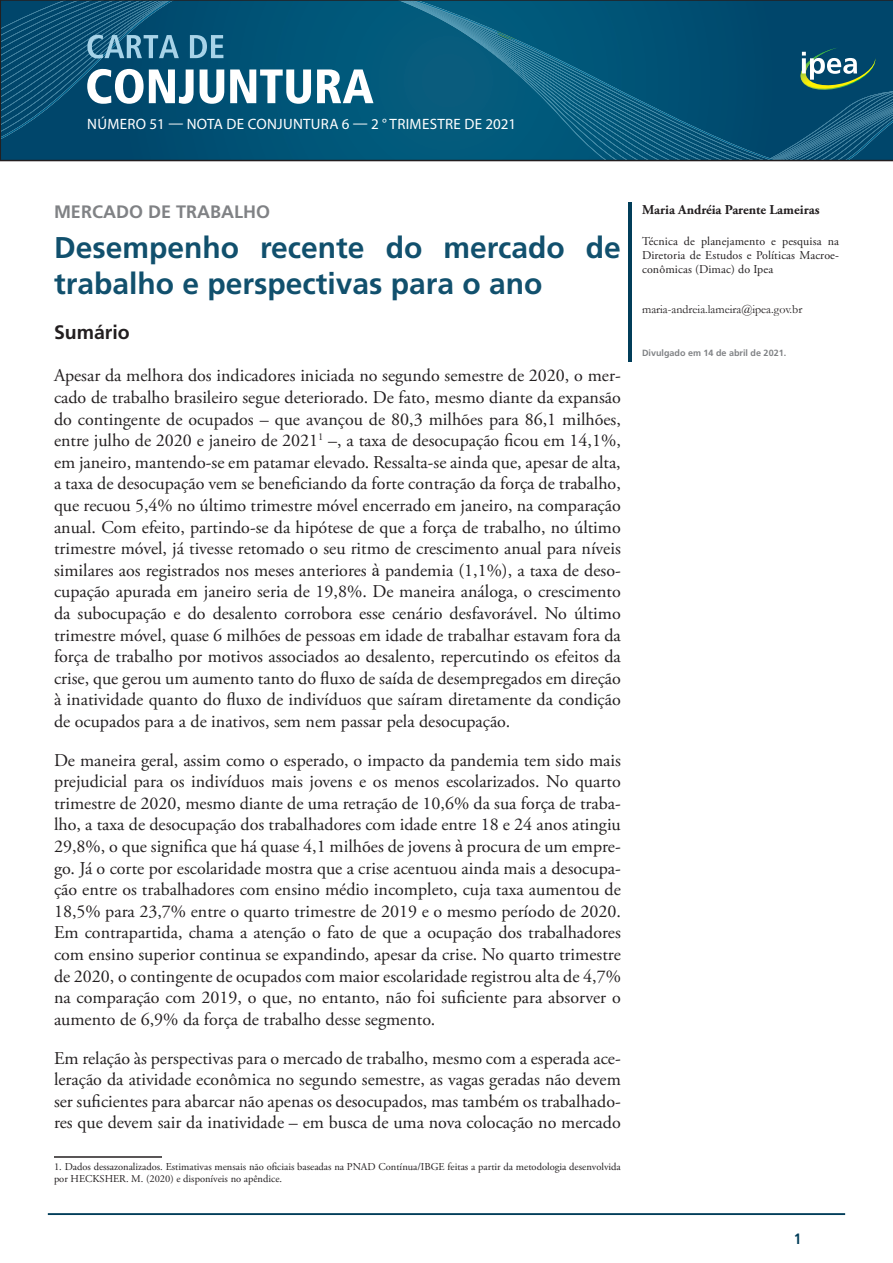
<style>
.page{position:relative;width:893px;height:1263px;background:#fff}
.page>*{position:absolute;margin:0;border:0;box-sizing:border-box;transform-origin:0 0}
.titulo-principal{font:700 30px/36px "Frutiger LT Pro";color:#11506d}
.Título_1{font:700 19.5px "Frutiger LT Pro";color:#231f20}
.corpo_de_texto{font:18px/21.6px "Adobe Garamond Pro";color:#231f20;text-align:justify}
.titulo-sessao{font:700 18px "Frutiger LT Pro";color:#808285}
.t1{font:15px "Myriad Pro";letter-spacing:.02em;color:#fff}
.t2{font:700 condensed 15px "Frutiger LT Pro";color:#013d59}
.nome_autor{font:700 13.5px "Adobe Garamond Pro";color:#231f20}
.cargo_autor{font:12px/14.4px "Adobe Garamond Pro";letter-spacing:.01em;color:#231f20;text-align:justify}
.email_autor{font:12px "Garamond";color:#231f20}
.t3{font:10.5px/12.6px "Adobe Garamond Pro";color:#231f20}
.email_autor-2{font:700 9px "Frutiger LT Pro";color:#808285}
.s1{font-family:"Times New Roman"}
</style>
<div class="page">
<hr style="left:48px;top:1213px;width:797px;height:2px;background:#013d59">
<svg style="left:0;top:0;width:893px;height:161px;background:#125c7c"></svg>
<hr style="left:628px;top:203px;width:3px;height:159px;background:#013d59">
<hr style="left:54px;top:1156px;width:108px;height:2px;background:#231f20">
<p class="t1" style="left:87px;top:114px;width:430px">NÚMERO 51 — NOTA DE CONJUNTURA 6 — 2 ° TRIMESTRE DE 2021</p>
<p class="titulo-sessao" style="left:54px;top:201px;width:217px">MERCADO DE TRABALHO</p>
<p class="titulo-principal" style="left:54px;top:230px;width:568px">Desempenho recente do mercado de trabalho e perspectivas para o ano</p>
<p class="Título_1" style="left:54px;top:320px;width:77px">Sumário</p>
<p class="corpo_de_texto" style="left:54px;top:365px;width:568px">Apesar da melhora dos indicadores iniciada no segundo semestre de 2020, o mer&shy;cado de trabalho brasileiro segue deteriorado. De fato, mesmo diante da expansão do contingente de ocupados – que avançou de 80,3 milhões para 86,1 milhões, entre julho de 2020 e janeiro de 2021<sup>1</sup> –, a taxa de desocupação ficou em 14,1%, em janeiro, mantendo-se em patamar elevado. Ressalta-se ainda que, apesar de alta, a taxa de desocupação vem se beneficiando da forte contração da força de trabalho, que recuou 5,4% no último trimestre móvel encerrado em janeiro, na comparação anual. Com efeito, partindo-se da hipótese de que a força de trabalho, no último trimestre móvel, já tivesse retomado o seu ritmo de crescimento anual para níveis similares aos registrados nos meses anteriores <span class="s1">à</span> pandemia (1,1%), a taxa de deso&shy;cupação apurada em janeiro seria de 19,8%. De maneira análoga, o crescimento da subocupação e do desalento corrobora esse cenário desfavorável. No último trimestre móvel, quase 6 milhões de pessoas em idade de trabalhar estavam fora da força de trabalho por motivos associados ao desalento, repercutindo os efeitos da crise, que gerou um aumento tanto do fluxo de saída de desempregados em direção à inatividade quanto do fluxo de indivíduos que saíram diretamente da condição de ocupados para a de inativos, sem nem passar pela desocupação.</p>
<p class="corpo_de_texto" style="left:54px;top:750px;width:568px">De maneira geral, assim como o esperado, o impacto da pandemia tem sido mais prejudicial para os indivíduos mais jovens e os menos escolarizados. No quarto trimestre de 2020, mesmo diante de uma retração de 10,6% da sua força de traba&shy;lho, a taxa de desocupação dos trabalhadores com idade entre 18 e 24 anos atingiu 29,8%, o que significa que há quase 4,1 milhões de jovens <span class="s1">à</span> procura de um empre&shy;go. Já o corte por escolaridade mostra que a crise acentuou ainda mais a desocupa&shy;ção entre os trabalhadores com ensino médio incompleto, cuja taxa aumentou de 18,5% para 23,7% entre o quarto trimestre de 2019 e o mesmo período de 2020.<br>Em contrapartida, chama a atenção o fato de que a ocupação dos trabalhadores com ensino superior continua se expandindo, apesar da crise. No quarto trimestre de 2020, o contingente de ocupados com maior escolaridade registrou alta de 4,7% na comparação com 2019, o que, no entanto, não foi suficiente para absorver o aumento de 6,9% da força de trabalho desse segmento.</p>
<p class="corpo_de_texto" style="left:54px;top:1048px;width:568px">Em relação às perspectivas para o mercado de trabalho, mesmo com a esperada ace&shy;leração da atividade econômica no segundo semestre, as vagas geradas não devem ser suficientes para abarcar não apenas os desocupados, mas também os trabalhado&shy;res que devem sair da inatividade – em busca de uma nova colocação no mercado</p>
<p class="t3" style="left:54px;top:1160px;width:568px">1. Dados dessazonalizados. Estimativas mensais não oficiais baseadas na PNAD Contínua/IBGE feitas a partir da metodologia desenvolvida por HECKSHER. M. (2020) e disponíveis no apêndice.</p>
<p class="nome_autor" style="left:642px;top:202px;width:179px">Maria Andréia Parente Lameiras</p>
<p class="cargo_autor" style="left:642px;top:234px;width:198px">Técnica de planejamento e pesquisa na Diretoria de Estudos e Políticas Macroe&shy;conômicas (Dimac) do Ipea</p>
<p class="email_autor" style="left:642px;top:301px;width:162px">maria-andreia.lameira@ipea.gov.br</p>
<p class="email_autor-2" style="left:642px;top:348px;width:146px">Divulgado em 14 de abril de 2021.</p>
<p class="t2" style="left:794px;top:1230px;width:9px">1</p>
</div>
